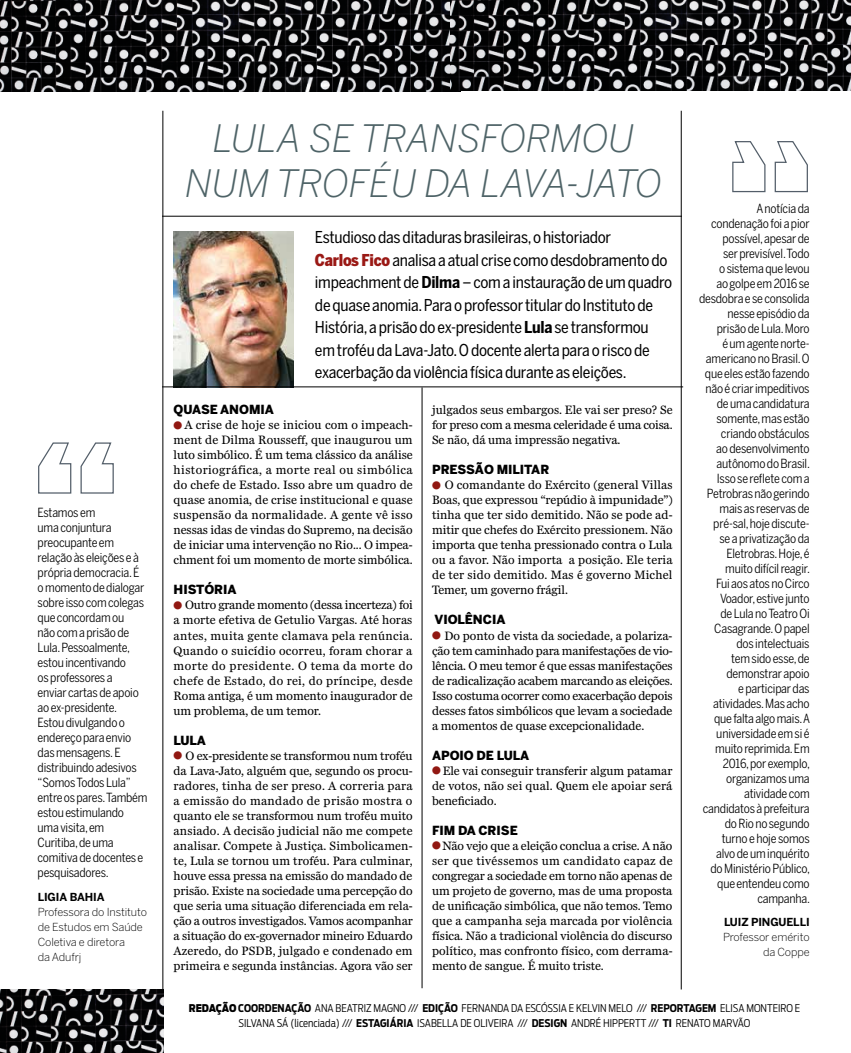
<style>
.page{position:relative;width:851px;height:1053px;background:#fff}
.page>*{position:absolute;margin:0;border:0;box-sizing:border-box;transform-origin:0 0}
.t1{font:italic 300 37.5px/45px "Benton Sans";letter-spacing:-.01em;color:#4e6367;text-align:center}
.t2{font:16.25px/22.5px "Benton Sans Cond";letter-spacing:-.015em;color:#000}
.t3{font:12.5px/15px "Miller Daily Two";letter-spacing:-.005em;color:#000;text-align:justify}
.t4{font:12.5px/15px "Benton Sans Cond";letter-spacing:-.015em;color:#000;text-align:right}
.t5{font:900 12.5px "Benton Sans";letter-spacing:-.005em;color:#000}
.t6{font:300 11px/15px "Benton Sans";letter-spacing:-.01em;color:#000;text-align:right}
.t7{font:700 11px "Benton Sans";letter-spacing:-.01em;color:#000}
.t8{font:300 10.62px/15px "Antenna Cond";color:#000;text-align:center}
.s1{font-weight:900;color:#9a1915}
.s2{font-weight:700}
.s3{color:#911812}
.s4{font-weight:900}
</style>
<div class="page">
<img style="left:173px;top:232px;width:120px;height:154px">
<svg style="left:732px;top:141px;width:76px;height:52px"></svg>
<hr style="left:422px;top:387px;width:1px;height:601px;background:#000">
<hr style="left:163px;top:111px;width:1px;height:941px;background:#000">
<hr style="left:681px;top:111px;width:1px;height:878px;background:#000">
<hr style="left:162px;top:216px;width:519px;height:1px;background:#000">
<hr style="left:162px;top:386px;width:521px;height:1px;background:#000">
<img style="left:0;top:989px;width:163px;height:63px">
<img style="left:0;top:0;width:461px;height:91px">
<svg style="left:38px;top:442px;width:76px;height:52px"></svg>
<img style="left:450px;top:0;width:400px;height:90px">
<p class="t4" style="left:38px;top:504px;width:111px;text-align:left">Estamos em<br>uma conjuntura preocupante em relação às eleições e à própria democracia. É o momento de dialogar sobre isso com colegas que concordam ou<br>não com a prisão de<br>Lula. Pessoalmente, estou incentivando<br>os professores a<br>enviar cartas de apoio ao ex-presidente.<br>Estou divulgando o endereço para envio das mensagens. E distribuindo adesivos “Somos Todos Lula” entre os pares. Também estou estimulando uma visita, em<br>Curitiba, de uma comitiva de docentes e pesquisadores.</p>
<p class="t7" style="left:38px;top:890px;width:68px">LIGIA BAHIA</p>
<p class="t6" style="left:38px;top:904px;width:111px;text-align:left">Professora do Instituto de Estudos em Saúde<br>Coletiva e diretora<br>da Adufrj</p>
<h1 class="t1" style="left:184px;top:115px;width:478px">LULA SE TRANSFORMOU<br>NUM TROFÉU DA LAVA-JATO</h1>
<p class="t2" style="left:315px;top:226px;width:359px">Estudioso das ditaduras brasileiras, o historiador<br><span class="s1">Carlos Fico</span> analisa a atual crise como desdobramento do impeachment de <span class="s2">Dilma</span> – com a instauração de um quadro de quase anomia. Para o professor titular do Instituto de História, a prisão do ex-presidente <span class="s2">Lula</span> se transformou em troféu da Lava-Jato. O docente alerta para o risco de exacerbação da violência física durante as eleições.</p>
<p class="t5" style="left:173px;top:402px;width:102px">QUASE ANOMIA</p>
<p class="t3" style="left:173px;top:417px;width:240px"><span class="s3">●</span> A crise de hoje se iniciou com o impeach&shy;ment de Dilma Rousseff, que inaugurou um luto simbólico. É um tema clássico da análise historiográfica, a morte real ou simbólica do chefe de Estado. Isso abre um quadro de quase anomia, de crise institucional e quase suspensão da normalidade. A gente vê isso nessas idas de vindas do Supremo, na decisão de iniciar uma intervenção no Rio... O impea&shy;chment foi um momento de morte simbólica.</p>
<p class="t5" style="left:174px;top:582px;width:65px">HISTÓRIA</p>
<p class="t3" style="left:173px;top:597px;width:241px"><span class="s3">●</span> Outro grande momento (dessa incerteza) foi a morte efetiva de Getulio Vargas. Até horas antes, muita gente clamava pela renúncia.<br>Quando o suicídio ocorreu, foram chorar a morte do presidente. O tema da morte do chefe de Estado, do rei, do príncipe, desde Roma antiga, é um momento inaugurador de um problema, de um temor.</p>
<p class="t5" style="left:173px;top:732px;width:34px">LULA</p>
<p class="t3" style="left:173px;top:747px;width:240px"><span class="s3">●</span> O ex-presidente se transformou num troféu da Lava-Jato, alguém que, segundo os procu&shy;radores, tinha de ser preso. A correria para a emissão do mandado de prisão mostra o quanto ele se transformou num troféu muito ansiado. A decisão judicial não me compete analisar. Compete à Justiça. Simbolicamen&shy;te, Lula se tornou um troféu. Para culminar, houve essa pressa na emissão do mandado de prisão. Existe na sociedade uma percepção do que seria uma situação diferenciada em rela&shy;ção a outros investigados. Vamos acompanhar a situação do ex-governador mineiro Eduardo Azeredo, do PSDB, julgado e condenado em primeira e segunda instâncias. Agora vão ser</p>
<p class="t3" style="left:432px;top:402px;width:242px">julgados seus embargos. Ele vai ser preso? Se for preso com a mesma celeridade é uma coisa.<br>Se não, dá uma impressão negativa.</p>
<p class="t5" style="left:432px;top:462px;width:119px">PRESSÃO MILITAR</p>
<p class="t3" style="left:432px;top:477px;width:242px"><span class="s3">●</span> O comandante do Exército (general Villas Boas, que expressou “repúdio à impunidade”) tinha que ter sido demitido. Não se pode ad&shy;mitir que chefes do Exército pressionem. Não importa que tenha pressionado contra o Lula ou a favor. Não importa a posição. Ele teria de ter sido demitido. Mas é governo Michel Temer, um governo frágil.</p>
<p class="t5" style="left:434px;top:612px;width:72px">VIOLÊNCIA</p>
<p class="t3" style="left:432px;top:627px;width:242px"><span class="s3">●</span> Do ponto de vista da sociedade, a polariza&shy;ção tem caminhado para manifestações de vio&shy;lência. O meu temor é que essas manifestações de radicalização acabem marcando as eleições.<br>Isso costuma ocorrer como exacerbação depois desses fatos simbólicos que levam a sociedade a momentos de quase excepcionalidade.</p>
<p class="t5" style="left:432px;top:747px;width:99px">APOIO DE LULA</p>
<p class="t3" style="left:432px;top:762px;width:242px"><span class="s3">●</span> Ele vai conseguir transferir algum patamar de votos, não sei qual. Quem ele apoiar será beneficiado.</p>
<p class="t5" style="left:432px;top:822px;width:87px">FIM DA CRISE</p>
<p class="t3" style="left:432px;top:837px;width:242px"><span class="s3">●</span> Não vejo que a eleição conclua a crise. A não ser que tivéssemos um candidato capaz de congregar a sociedade em torno não apenas de um projeto de governo, mas de uma proposta de unificação simbólica, que não temos. Temo que a campanha seja marcada por violência física. Não a tradicional violência do discurso político, mas confronto físico, com derrama&shy;mento de sangue. É muito triste.</p>
<p class="t4" style="left:699px;top:201px;width:112px">A notícia da condenação foi a pior possível, apesar de<br>ser previsível. Todo<br>o sistema que levou<br>ao golpe em 2016 se desdobra e se consolida nesse episódio da prisão de Lula. Moro<br>é um agente norte&shy;americano no Brasil. O que eles estão fazendo não é criar impeditivos de uma candidatura somente, mas estão criando obstáculos<br>ao desenvolvimento autônomo do Brasil.<br>Isso se reflete com a<br>Petrobras não gerindo mais as reservas de pré-sal, hoje discute-<br>se a privatização da<br>Eletrobras. Hoje, é muito difícil reagir.<br>Fui aos atos no Circo<br>Voador, estive junto<br>de Lula no Teatro Oi<br>Casagrande. O papel dos intelectuais<br>tem sido esse, de demonstrar apoio<br>e participar das atividades. Mas acho que falta algo mais. A universidade em si é muito reprimida. Em<br>2016, por exemplo, organizamos uma atividade com candidatos à prefeitura do Rio no segundo turno e hoje somos<br>alvo de um inquérito<br>do Ministério Público, que entendeu como campanha.</p>
<p class="t7" style="left:724px;top:915px;width:87px">LUIZ PINGUELLI</p>
<p class="t6" style="left:723px;top:929px;width:88px">Professor emérito da Coppe</p>
<p class="t8" style="left:189px;top:1000px;width:613px"><span class="s4">REDAÇÃO</span> <span class="s2">COORDENAÇÃO</span> ANA BEATRIZ MAGNO /// <span class="s2">EDIÇÃO</span> FERNANDA DA ESCÓSSIA E KELVIN MELO /// <span class="s2">REPORTAGEM</span> ELISA MONTEIRO E<br>SILVANA SÁ (licenciada) /// <span class="s2">ESTAGIÁRIA</span> ISABELLA DE OLIVEIRA /// <span class="s2">DESIGN</span> ANDRÉ HIPPERTT /// <span class="s2">TI</span> RENATO MARVÃO</p>
</div>
